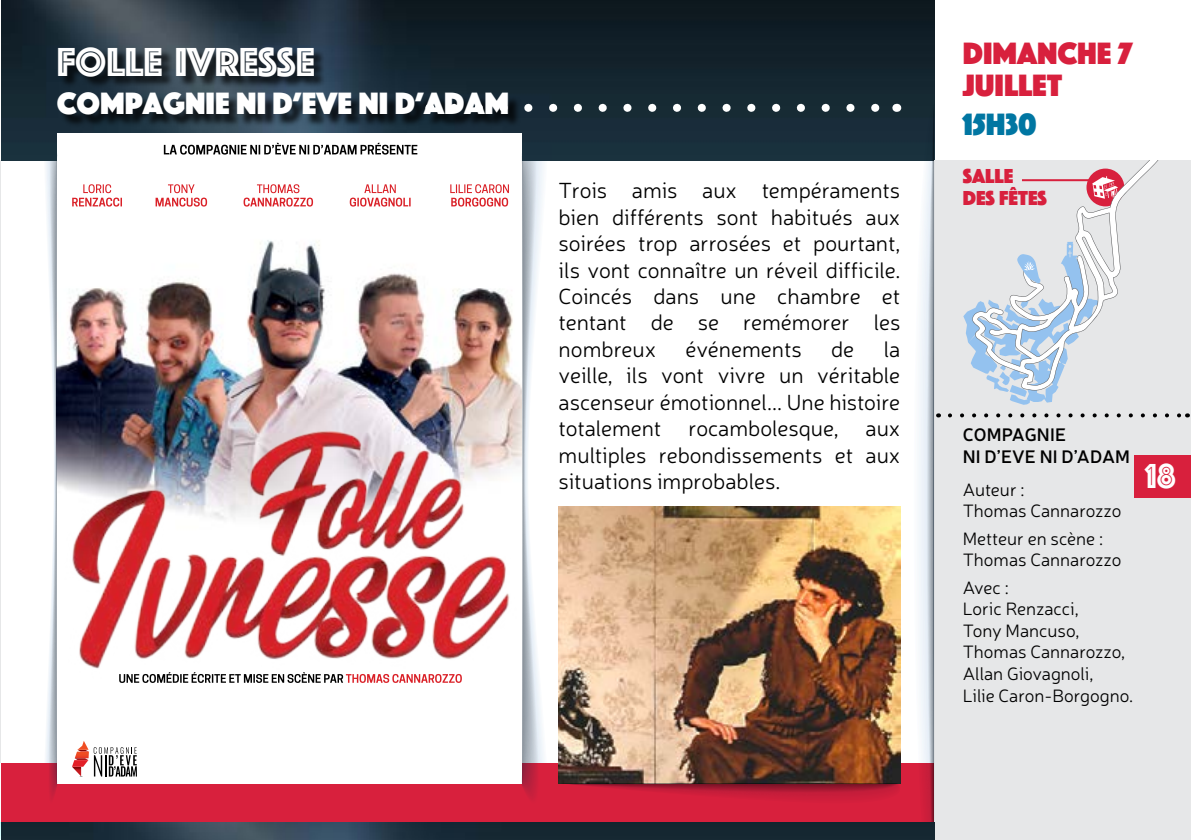
<style>
.page{position:relative;width:1191px;height:840px;background:#fff}
.page>*{position:absolute;margin:0;border:0;box-sizing:border-box;transform-origin:0 0}
.t1{font:42px "Phosphate Inline";color:#fff}
.t2{font:36px "Phosphate Inline";color:#fff}
.t3{font:32px "Phosphate Solid";color:#fff}
.t4{font:32px/32px "Phosphate Solid";color:#d8203d}
.t5{font:32px "Phosphate Solid";color:#0076a2}
.t6{font:300 22px/26.4px "Neris";color:#000;text-align:justify}
.t7{font:21px/22px "Phosphate Solid";color:#d8203d}
.t8{font:300 18px/21.6px "Neris";letter-spacing:-.005em;color:#000}
.t9{font:600 18px/21.6px "Neris";letter-spacing:.01em;color:#000}
</style>
<div class="page">
<img style="left:1px;top:0;width:933px;height:160px">
<div style="left:0;top:763px;width:934px;height:76px;background:#d8203d"></div>
<div style="left:934px;top:160px;width:257px;height:679px;background:#e6e7e8"></div>
<div style="left:60px;top:49px;width:460px;height:79px;background:#000;opacity:.75"></div>
<img style="left:58px;top:392px;width:14px;height:98px">
<div style="left:1134px;top:454px;width:57px;height:43px;background:#d8203d"></div>
<svg style="left:950px;top:413px;width:231px;height:4px"></svg>
<svg style="left:913px;top:104px;width:26px;height:735px"></svg>
<img style="left:1px;top:822px;width:933px;height:17px">
<svg style="left:1022px;top:160px;width:137px;height:152px"></svg>
<svg style="left:1092px;top:176px;width:26px;height:22px"></svg>
<svg style="left:963px;top:242px;width:137px;height:162px"></svg>
<hr style="left:1022px;top:179px;width:70px;height:2px;background:#d8203d">
<hr style="left:0;top:160px;width:1px;height:679px;background:#e6e7e8">
<svg style="left:43px;top:98px;width:15px;height:737px"></svg>
<img style="left:72px;top:98px;width:833px;height:737px">
<h1 class="t1" style="left:57px;top:32px;width:260px">FOLLE IVRESSE</h1>
<h3 class="t3" style="left:57px;top:80px;width:454px">COMPAGNIE NI D’EVE NI D’ADAM</h3>
<p class="t6" style="left:558px;top:176px;width:343px">Trois amis aux tempéraments bien différents sont habitués aux soirées trop arrosées et pourtant, ils vont connaître un réveil difficile.<br>Coincés dans une chambre et tentant de se remémorer les nombreux</p>
<p class="t6" style="left:558px;top:335px;width:343px;text-indent:325px">la veille, ils vont vivre un véritable ascenseur émotionnel... Une histoire totalement rocambolesque, aux multiples rebondissements et aux situations improbables.</p>
<p class="t6" style="left:685px;top:335px;width:118px">événements</p>
<p class="t6" style="left:831px;top:335px;width:25px">de</p>
<h3 class="t4" style="left:962px;top:36px;width:171px">DIMANCHE 7<br>JUILLET</h3>
<h3 class="t5" style="left:962px;top:101px;width:75px">15H30</h3>
<p class="t7" style="left:962px;top:163px;width:86px">SALLE<br>DES FÊTES</p>
<p class="t9" style="left:962px;top:423px;width:169px">COMPAGNIE<br>NI D’EVE NI D’ADAM</p>
<p class="t8" style="left:962px;top:478px;width:160px">Auteur :<br>Thomas Cannarozzo</p>
<p class="t8" style="left:962px;top:526px;width:160px">Metteur en scène :<br>Thomas Cannarozzo</p>
<p class="t8" style="left:962px;top:575px;width:172px">Avec :<br>Loric Renzacci,<br>Tony Mancuso,<br>Thomas Cannarozzo,<br>Allan Giovagnoli,<br>Lilie Caron-Borgogno.</p>
<h2 class="t2" style="left:1145px;top:450px;width:31px">18</h2>
</div>
